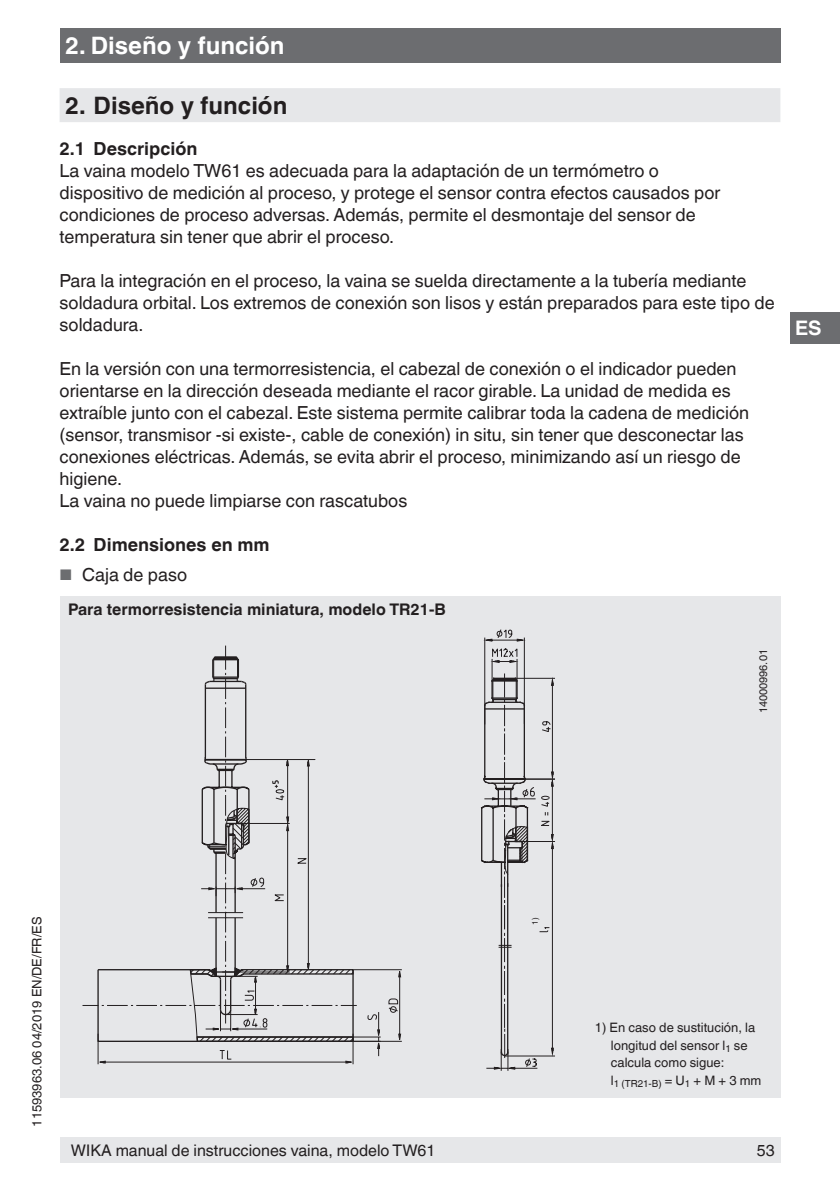
<style>
.page{position:relative;width:840px;height:1191px;background:#fff}
.page>*{position:absolute;margin:0;border:0;box-sizing:border-box;transform-origin:0 0}
.t1{font:700 24px "Helvetica World";color:#fff}
.t2{font:700 24px "Helvetica World";color:#231f20}
.t3{font:700 20px "Helvetica World";color:#fff}
.t4{font:18px/22px "Helvetica World";color:#231f20}
.t5{font:700 18px "Helvetica World";color:#231f20}
.t6{font:16px "Helvetica World";color:#231f20}
.t7{font:700 16px "Helvetica World";color:#231f20}
.t8{font:13px/17.6px "Helvetica World";color:#231f20}
.t9{font:11px "Helvetica World";color:#231f20}
.t10{font:9.8px "Helvetica World";color:#231f20}
.t11{font:8px "Helvetica World";color:#231f20}
.s1{font-size:15.4px;color:#6c6d70}
</style>
<div class="page">
<div style="left:60px;top:28px;width:720px;height:34px;background:#6c6d70"></div>
<div style="left:60px;top:1137px;width:720px;height:25px;background:#e6e7e9"></div>
<div style="left:790px;top:312px;width:49px;height:31px;background:#6c6d70"></div>
<div style="left:60px;top:88px;width:720px;height:34px;background:#e6e7e9"></div>
<div style="left:60px;top:596px;width:720px;height:502px;background:#e6e7e9"></div>
<hr style="left:504px;top:1055px;width:50px;height:1px;background:#231f20">
<hr style="left:513px;top:841px;width:41px;height:1px;background:#231f20">
<hr style="left:524px;top:778px;width:30px;height:1px;background:#231f20">
<hr style="left:515px;top:678px;width:39px;height:1px;background:#231f20">
<svg style="left:480px;top:629px;width:73px;height:441px"></svg>
<hr style="left:98px;top:1033px;width:1px;height:31px;background:#231f20">
<hr style="left:352px;top:1033px;width:1px;height:31px;background:#231f20">
<hr style="left:105px;top:1061px;width:240px;height:1px;background:#231f20">
<svg style="left:97px;top:1060px;width:9px;height:3px"></svg>
<svg style="left:97px;top:969px;width:85px;height:73px"></svg>
<svg style="left:182px;top:655px;width:220px;height:408px"></svg>
<h1 class="t1" style="left:65px;top:32px;width:221px">2. Diseño y función</h1>
<h1 class="t2" style="left:65px;top:91px;width:223px">2. Diseño y función</h1>
<p class="t5" style="left:60px;top:138px;width:139px">2.1 Descripción</p>
<p class="t4" style="left:60px;top:160px;width:662px">La vaina modelo TW61 es adecuada para la adaptación de un termómetro o dispositivo de medición al proceso, y protege el sensor contra efectos causados por condiciones de proceso adversas. Además, permite el desmontaje del sensor de temperatura sin tener que abrir el proceso.</p>
<p class="t4" style="left:60px;top:270px;width:716px">Para la integración en el proceso, la vaina se suelda directamente a la tubería mediante soldadura orbital. Los extremos de conexión son lisos y están preparados para este tipo de soldadura.</p>
<p class="t4" style="left:60px;top:358px;width:690px">En la versión con una termorresistencia, el cabezal de conexión o el indicador pueden orientarse en la dirección deseada mediante el racor girable. La unidad de medida es extraíble junto con el cabezal. Este sistema permite calibrar toda la cadena de medición (sensor, transmisor -si existe-, cable de conexión) in situ, sin tener que desconectar las conexiones eléctricas. Además, se evita abrir el proceso, minimizando así un riesgo de higiene.<br>La vaina no puede limpiarse con rascatubos</p>
<p class="t5" style="left:60px;top:534px;width:211px">2.2 Dimensiones en mm</p>
<p class="t4" style="left:60px;top:564px;width:129px"><span class="s1">■</span> Caja de paso</p>
<p class="t7" style="left:68px;top:600px;width:379px">Para termorresistencia miniatura, modelo TR21-B</p>
<p class="t9" style="left:756px;top:713px;width:66px;rotate:-90deg">14000996.01</p>
<p class="t3" style="left:794px;top:316px;width:28px">ES</p>
<p class="t8" style="left:28px;top:1126px;width:211px;rotate:-90deg">11593963.06 04/2019 EN/DE/FR/ES</p>
<p class="t6" style="left:71px;top:1140px;width:366px">WIKA manual de instrucciones vaina, modelo TW61</p>
<p class="t11" style="left:530px;top:925px;width:9px;rotate:-90deg">1)</p>
<p class="t8" style="left:610px;top:1018px;width:146px;text-indent:-16px">1) En caso de sustitución, la longitud del sensor l<sub>1</sub> se calcula como sigue:</p>
<p class="t10" style="left:610px;top:1077px;width:152px"><sup>l</sup>1 (TR21-B) <sup>=</sup> <sup>U</sup>1 <sup>+</sup> <sup>M</sup> <sup>+</sup> <sup>3</sup> <sup>mm</sup></p>
<p class="t6" style="left:756px;top:1140px;width:19px">53</p>
</div>
